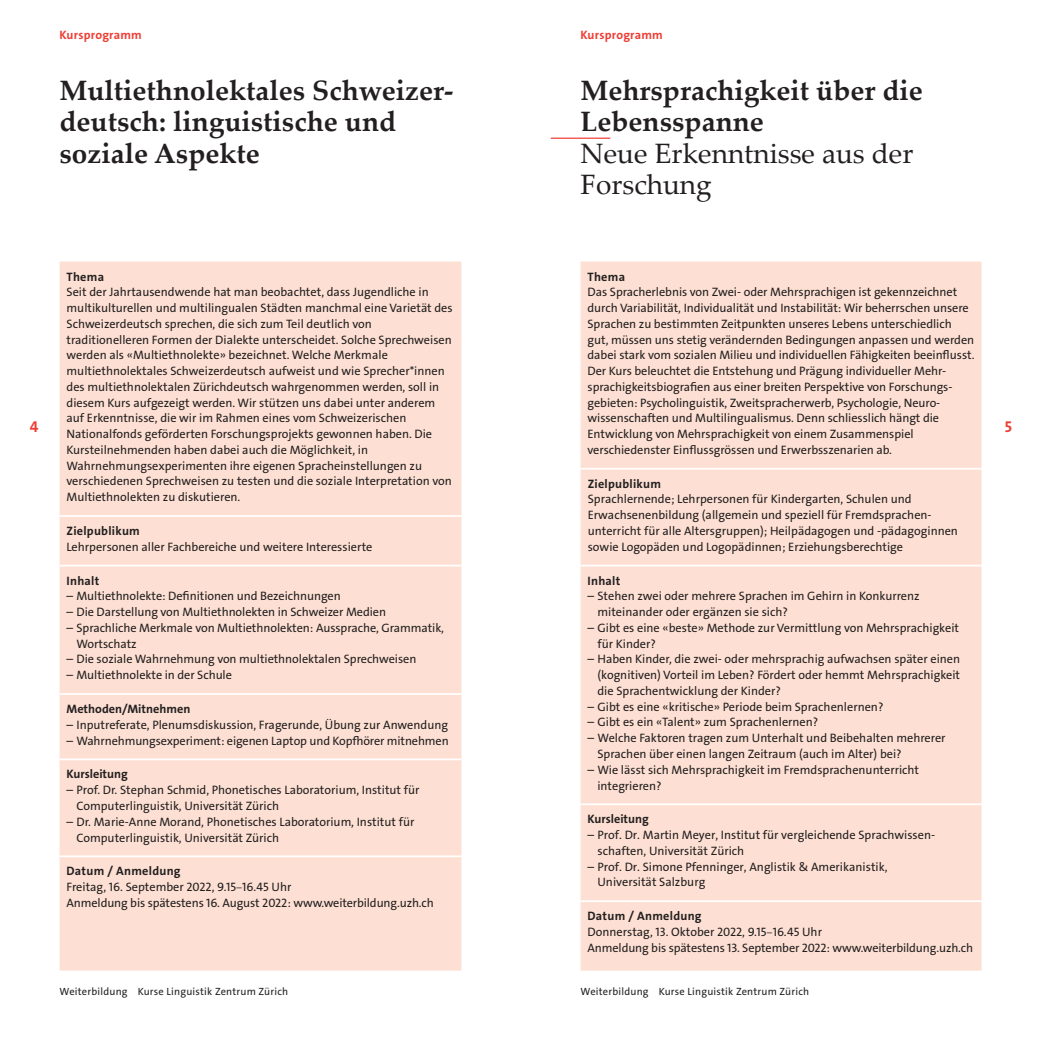
<style>
.page{position:relative;width:1042px;height:1042px;background:#fff}
.page>*{position:absolute;margin:0;border:0;box-sizing:border-box;transform-origin:0 0}
.t1{font:700 28px/31.5px "Palatino Linotype";color:#231f20}
.t2{font:28px/31.5px "Palatino Linotype";color:#231f20}
.t3{font:15.75px "The Sans LP7 Bld";color:#ee3e34}
.t4{font:12.25px/15.8px "The Sans LP5 Plain";color:#231f20}
.t5{font:12.25px "The Sans LP7 Bld";letter-spacing:.02em;color:#231f20}
.t6{font:12.25px "The Sans LP7 Bld";color:#231f20}
.t7{font:12.25px "The Sans LP7 Bld";letter-spacing:.02em;color:#ee3e34}
.t8{font:10.5px "The Sans LP5 Plain";letter-spacing:.02em;color:#231f20}
.s1{font-family:"Garamond BE"}
</style>
<div class="page">
<div style="left:60px;top:261px;width:401px;height:709px;background:#fde0d3"></div>
<hr style="left:60px;top:515px;width:401px;height:2px;background:#fff">
<hr style="left:60px;top:565px;width:401px;height:1px;background:#fff">
<hr style="left:60px;top:693px;width:401px;height:2px;background:#fff">
<hr style="left:60px;top:758px;width:401px;height:2px;background:#fff">
<hr style="left:60px;top:855px;width:401px;height:2px;background:#fff">
<hr style="left:551px;top:138px;width:59px;height:1px;background:#ee3e34">
<div style="left:580px;top:261px;width:401px;height:709px;background:#fde0d3"></div>
<hr style="left:580px;top:468px;width:401px;height:1px;background:#fff">
<hr style="left:580px;top:565px;width:401px;height:1px;background:#fff">
<hr style="left:580px;top:803px;width:401px;height:2px;background:#fff">
<hr style="left:580px;top:900px;width:401px;height:2px;background:#fff">
<p class="t7" style="left:60px;top:27px;width:84px">Kursprogramm</p>
<p class="t7" style="left:580px;top:27px;width:84px">Kursprogramm</p>
<h1 class="t1" style="left:60px;top:74px;width:395px">Multiethnolektales Schweizer&shy;deutsch: linguistische und soziale Aspekte</h1>
<h1 class="t1" style="left:580px;top:74px;width:344px">Mehrsprachigkeit über die<br>Lebensspanne</h1>
<h1 class="t2" style="left:580px;top:137px;width:334px">Neue Erkenntnisse aus der<br>Forschung</h1>
<p class="t3" style="left:30px;top:417px;width:10px">4</p>
<p class="t5" style="left:67px;top:268px;width:39px">Thema</p>
<p class="t4" style="left:67px;top:284px;width:388px">Seit der Jahrtausendwende hat man beobachtet, dass Jugendliche in multikulturellen und multilingualen Städten manchmal eine Varietät des Schweizerdeutsch sprechen, die sich zum Teil deutlich von traditionelleren Formen der Dialekte unterscheidet. Solche Sprechweisen werden als «Multiethnolekte» bezeichnet. Welche Merkmale multiethnolektales Schweizerdeutsch aufweist und wie Sprecher*innen des multiethnolektalen Zürichdeutsch wahrgenommen werden, soll in diesem Kurs aufgezeigt werden. Wir stützen uns dabei unter anderem auf Erkenntnisse, die wir im Rahmen eines vom Schweizerischen Nationalfonds geförderten Forschungsprojekts gewonnen haben. Die Kursteilnehmenden haben dabei auch die Möglichkeit, in Wahrnehmungsexperimenten ihre eigenen Spracheinstellungen zu verschiedenen Sprechweisen zu testen und die soziale Interpretation von Multiethnolekten zu diskutieren.</p>
<p class="t5" style="left:67px;top:523px;width:75px">Zielpublikum</p>
<p class="t4" style="left:67px;top:539px;width:307px">Lehrpersonen aller Fachbereiche und weitere Interessierte</p>
<p class="t5" style="left:67px;top:573px;width:34px">Inhalt</p>
<p class="t4" style="left:67px;top:588px;width:276px">– Multiethnolekte: Definitionen und Bezeichnungen</p>
<p class="t4" style="left:67px;top:604px;width:321px">– Die Darstellung von Multiethnolekten in Schweizer Medien</p>
<p class="t4" style="left:76px;top:620px;width:369px;text-indent:-10px">– Sprachliche Merkmale von Multiethnolekten: Aussprache, Grammatik,<br>Wortschatz</p>
<p class="t4" style="left:67px;top:651px;width:351px">– Die soziale Wahrnehmung von multiethnolektalen Sprechweisen</p>
<p class="t4" style="left:67px;top:667px;width:167px">– Multiethnolekte in der Schule</p>
<p class="t6" style="left:67px;top:701px;width:125px">Methoden/Mitnehmen</p>
<p class="t4" style="left:67px;top:717px;width:383px">– Inputreferate, Plenumsdiskussion, Fragerunde, Übung zur Anwendung</p>
<p class="t4" style="left:67px;top:733px;width:384px">– Wahrnehmungsexperiment: eigenen Laptop und Kopfhörer mitnehmen</p>
<p class="t6" style="left:67px;top:766px;width:63px">Kursleitung</p>
<p class="t4" style="left:76px;top:782px;width:344px;text-indent:-10px">– Prof. Dr. Stephan Schmid, Phonetisches Laboratorium, Institut für<br>Computerlinguistik, Universität Zürich</p>
<p class="t4" style="left:76px;top:814px;width:339px;text-indent:-10px">– Dr. Marie-Anne Morand, Phonetisches Laboratorium, Institut für<br>Computerlinguistik, Universität Zürich</p>
<p class="t5" style="left:67px;top:863px;width:116px">Datum / Anmeldung</p>
<p class="t4" style="left:67px;top:879px;width:369px">Freitag, 16. September 2022, 9.15<span class="s1">–</span>16.45 Uhr<br>Anmeldung bis spätestens 16. August 2022: www.weiterbildung.uzh.ch</p>
<p class="t8" style="left:60px;top:985px;width:230px">Weiterbildung Kurse Linguistik Zentrum Zürich</p>
<p class="t5" style="left:587px;top:268px;width:39px">Thema</p>
<p class="t4" style="left:587px;top:284px;width:388px">Das Spracherlebnis von Zwei- oder Mehrsprachigen ist gekennzeichnet durch Variabilität, Individualität und Instabilität: Wir beherrschen unsere Sprachen zu bestimmten Zeitpunkten unseres Lebens unterschiedlich gut, müssen uns stetig verändernden Bedingungen anpassen und werden dabei stark vom sozialen Milieu und individuellen Fähigkeiten beeinflusst.<br>Der Kurs beleuchtet die Entstehung und Prägung individueller Mehr&shy;sprachigkeitsbiografien aus einer breiten Perspektive von Forschungs&shy;gebieten: Psycholinguistik, Zweitspracherwerb, Psychologie, Neuro&shy;wissenschaften und Multilingualismus. Denn schliesslich hängt die Entwicklung von Mehrsprachigkeit von einem Zusammenspiel verschiedenster Einflussgrössen und Erwerbsszenarien ab.</p>
<p class="t5" style="left:588px;top:476px;width:75px">Zielpublikum</p>
<p class="t4" style="left:588px;top:491px;width:372px">Sprachlernende; Lehrpersonen für Kindergarten, Schulen und Erwachsenenbildung (allgemein und speziell für Fremdsprachen&shy;unterricht für alle Altersgruppen); Heilpädagogen und -pädagoginnen sowie Logopäden und Logopädinnen; Erziehungsberechtige</p>
<p class="t5" style="left:587px;top:573px;width:34px">Inhalt</p>
<p class="t4" style="left:597px;top:588px;width:324px;text-indent:-10px">– Stehen zwei oder mehrere Sprachen im Gehirn in Konkurrenz miteinander oder ergänzen sie sich?</p>
<p class="t4" style="left:597px;top:620px;width:363px;text-indent:-10px">– Gibt es eine «beste» Methode zur Vermittlung von Mehrsprachigkeit für Kinder?</p>
<p class="t4" style="left:597px;top:651px;width:364px;text-align:justify;text-indent:-10px">– Haben Kinder, die zwei- oder mehrsprachig aufwachsen später einen (kognitiven) Vorteil im Leben? Fördert oder hemmt Mehrsprachigkeit die Sprachentwicklung der Kinder?</p>
<p class="t4" style="left:587px;top:699px;width:297px">– Gibt es eine «kritische» Periode beim Sprachenlernen?</p>
<p class="t4" style="left:587px;top:714px;width:232px">– Gibt es ein «Talent» zum Sprachenlernen?</p>
<p class="t4" style="left:597px;top:730px;width:350px;text-indent:-10px">– Welche Faktoren tragen zum Unterhalt und Beibehalten mehrerer<br>Sprachen über einen langen Zeitraum (auch im Alter) bei?</p>
<p class="t4" style="left:597px;top:762px;width:323px;text-indent:-10px">– Wie lässt sich Mehrsprachigkeit im Fremdsprachenunterricht integrieren?</p>
<p class="t6" style="left:587px;top:811px;width:63px">Kursleitung</p>
<p class="t4" style="left:597px;top:827px;width:339px;text-indent:-10px">– Prof. Dr. Martin Meyer, Institut für vergleichende Sprachwissen&shy;schaften, Universität Zürich</p>
<p class="t4" style="left:597px;top:859px;width:292px;text-indent:-10px">– Prof. Dr. Simone Pfenninger, Anglistik &amp; Amerikanistik,<br>Universität Salzburg</p>
<p class="t5" style="left:587px;top:908px;width:116px">Datum / Anmeldung</p>
<p class="t4" style="left:587px;top:924px;width:387px">Donnerstag, 13. Oktober 2022, 9.15<span class="s1">–</span>16.45 Uhr<br>Anmeldung bis spätestens 13. September 2022: www.weiterbildung.uzh.ch</p>
<p class="t8" style="left:580px;top:985px;width:230px">Weiterbildung Kurse Linguistik Zentrum Zürich</p>
<p class="t3" style="left:1005px;top:417px;width:9px">5</p>
</div>
